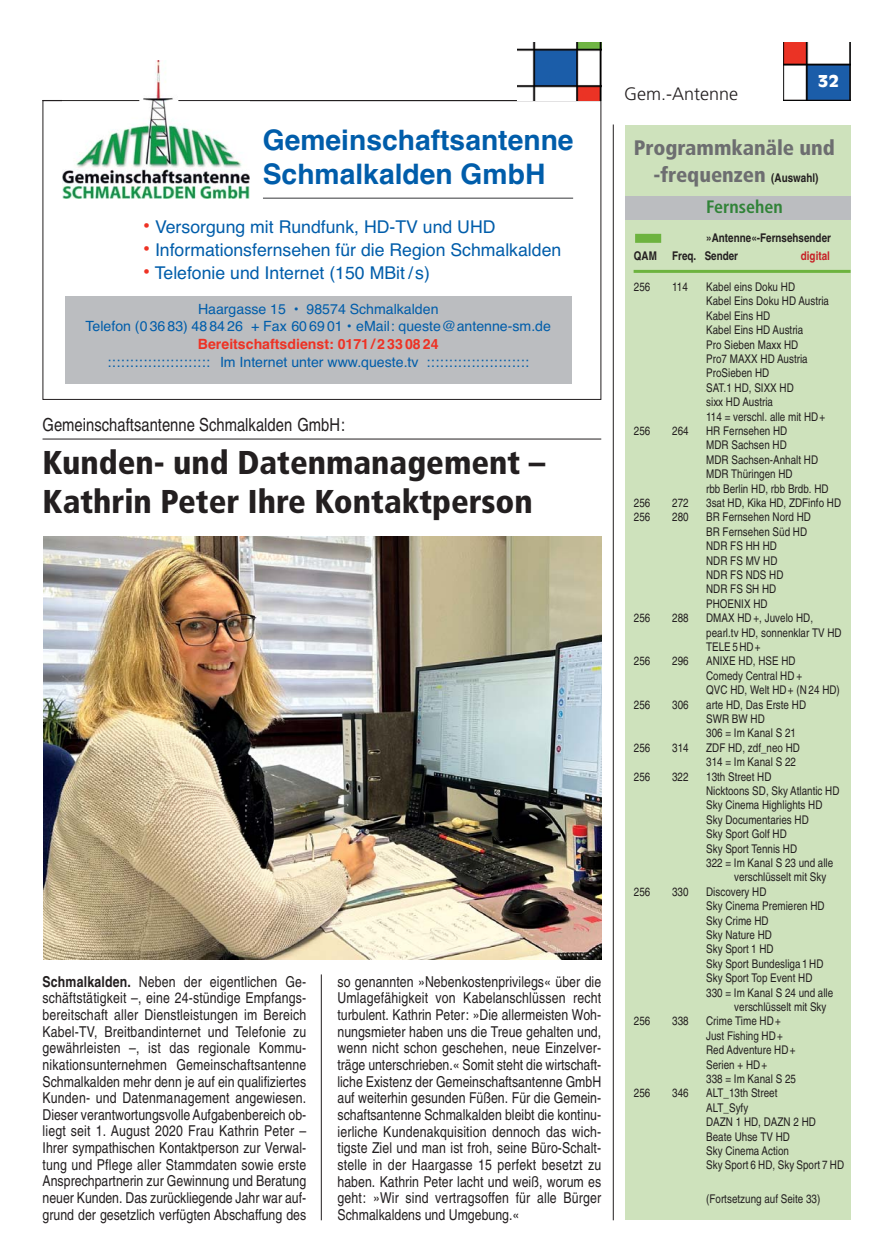
<style>
.page{position:relative;width:890px;height:1260px;background:#fff}
.page>*{position:absolute;margin:0;border:0;box-sizing:border-box;transform-origin:0 0}
.t1{font:900 condensed 33px/39px "Frutiger";color:#231f20}
.t2{font:700 28.2px/33.6px "Helvetica";color:#005daa}
.t3{font:900 condensed 21px/27px "Frutiger";color:#6d6e70;text-align:center}
.t4{font:18px "Helvetica";color:#231f20;scale:.82 1}
.t5{font:300 18px "Frutiger";letter-spacing:-.005em;color:#231f20}
.t6{font:700 condensed 18px "Frutiger";color:#318338}
.t7{font:700 18px "Antique Olive T";color:#fff}
.t8{font:17.7px "Helvetica";color:#005daa}
.t9{font:15px/16.6px "Helvetica";color:#231f20;text-align:justify;scale:.82 1}
.t10{font:14.1px/17.7px "Helvetica";color:#005daa;text-align:center}
.t11{font:700 14.1px "Helvetica";color:#ee3224}
.t12{font:12px/14.4px "Helvetica";color:#231f20;scale:.82 1}
.t13{font:700 12px "Helvetica";color:#231f20;scale:.82 1}
.t14{font:700 12px "Helvetica";color:#c72026;scale:.82 1}
.s1{font-size:21.15px;color:#ee3224}
.s2{font-weight:700}
.s3{font-family:"Helvetica";font-weight:700;font-stretch:normal;font-size:12px;color:#231f20}
.s4{font-family:"Arial Narrow"}
</style>
<div class="page">
<div style="left:65px;top:297px;width:506px;height:87px;background:#bbbdc0"></div>
<hr style="left:263px;top:198px;width:310px;height:1px;background:#58595b">
<hr style="left:43px;top:439px;width:558px;height:1px;background:#231f20">
<div style="left:625px;top:126px;width:225px;height:1094px;background:#cee2bc"></div>
<div style="left:625px;top:196px;width:225px;height:23px;background:#bbbdc0"></div>
<hr style="left:633px;top:270px;width:217px;height:3px;background:#6db33f">
<div style="left:635px;top:234px;width:26px;height:9px;background:#6db33f"></div>
<hr style="left:321px;top:974px;width:1px;height:246px;background:#231f20">
<img style="left:517px;top:43px;width:84px;height:58px">
<img style="left:783px;top:42px;width:67px;height:59px">
<img style="left:62px;top:60px;width:188px;height:139px">
<hr style="left:178px;top:100px;width:338px;height:1px;background:#231f20">
<hr style="left:43px;top:100px;width:96px;height:1px;background:#231f20">
<img style="left:43px;top:536px;width:558px;height:423px">
<hr style="left:613px;top:125px;width:1px;height:1095px;background:#231f20">
<h2 class="t2" style="left:263px;top:126px;width:312px">Gemeinschaftsantenne<br>Schmalkalden GmbH</h2>
<p class="t8" style="left:143px;top:221px;width:354px"><span class="s1">•</span> Versorgung mit Rundfunk, HD-TV und UHD</p>
<p class="t8" style="left:143px;top:244px;width:420px"><span class="s1">•</span> Informationsfernsehen für die Region Schmalkalden</p>
<p class="t8" style="left:143px;top:267px;width:289px"><span class="s1">•</span> Telefonie und Internet (150 MBit /s)</p>
<p class="t10" style="left:85px;top:301px;width:467px">Haargasse 15 • 98574 Schmalkalden<br>Telefon (0 36 83) 48 84 26 + Fax 60 69 01 • eMail: queste@antenne-sm.de</p>
<p class="t11" style="left:198px;top:339px;width:242px">Bereitschaftsdienst: 0171 / 2 33 08 24</p>
<p class="t10" style="left:107px;top:354px;width:423px">::::::::::::::::::::::: Im Internet unter www.queste.tv :::::::::::::::::::::::</p>
<p class="t4" style="left:43px;top:418px;width:370px">Gemeinschaftsantenne Schmalkalden GmbH:</p>
<h1 class="t1" style="left:43px;top:445px;width:504px">Kunden- und Datenmanagement –<br>Kathrin Peter Ihre Kontaktperson</h1>
<p class="t9" style="left:43px;top:974px;width:323px"><span class="s2">Schmalkalden.</span> Neben der eigentlichen Ge&shy;schäftstätigkeit –, eine 24-stündige Empfangs - bereitschaft aller Dienstleistungen im Bereich Kabel-TV, Breitband internet und Telefonie zu gewährleisten –, ist das regionale Kommu - ni kationsunternehmen Gemeinschaftsantenne Schmalkalden mehr denn je auf ein qualifiziertes Kunden- und Datenmanagement angewiesen.<br>Dieser verantwortungsvolle Aufgabenbereich ob&shy;liegt seit 1. August 2020 Frau Kathrin Peter – Ihrer sympathischen Kontaktperson zur Verwal&shy;tung und Pflege aller Stammdaten sowie erste Ansprechpartnerin zur Gewinnung und Beratung neuer Kunden. Das zurückliegende Jahr war auf&shy;grund der gesetzlich verfügten Abschaffung des</p>
<p class="t9" style="left:337px;top:975px;width:323px">so genannten »Nebenkostenprivilegs« über die Umlagefähigkeit von Kabelanschlüssen recht turbulent. Kathrin Peter: »Die allermeisten Woh&shy;nungsmieter haben uns die Treue gehalten und, wenn nicht schon geschehen, neue Einzelver&shy;träge unterschrieben.« Somit steht die wirtschaft&shy;liche Existenz der Gemeinschaftsantenne GmbH auf weiterhin gesunden Füßen. Für die Gemein&shy;schaftsantenne Schmalkalden bleibt die kontinu&shy;ierliche Kundenakquisition dennoch das wich&shy;tigste Ziel und man ist froh, seine Büro-Schalt&shy;stelle in der Haargasse 15 perfekt besetzt zu haben. Kathrin Peter lacht und weiß, worum es geht: »Wir sind vertragsoffen für alle Bürger Schmalkaldens und Umgebung.«</p>
<p class="t5" style="left:624px;top:87px;width:115px">Gem.-Antenne</p>
<p class="t7" style="left:817px;top:75px;width:23px">32</p>
<h3 class="t3" style="left:634px;top:136px;width:202px">Programmkanäle und -frequenzen <span class="s3">(Auswahl)</span></h3>
<p class="t6" style="left:706px;top:199px;width:78px">Fernsehen</p>
<p class="t13" style="left:706px;top:234px;width:153px">»Antenne«-Fernsehsender</p>
<p class="t13" style="left:634px;top:251px;width:30px">QAM</p>
<p class="t13" style="left:672px;top:251px;width:82px">Freq. Sender</p>
<p class="t14" style="left:800px;top:251px;width:37px">digital</p>
<p class="t12" style="left:634px;top:281px;width:22px">256</p>
<p class="t12" style="left:672px;top:281px;width:21px">114</p>
<p class="t12" style="left:706px;top:281px;width:151px">Kabel eins Doku HD<br>Kabel Eins Doku HD Austria<br>Kabel Eins HD<br>Kabel Eins HD Austria<br>Pro Sieben Maxx HD<br>Pro7 MAXX HD Austria<br>ProSieben HD<br>SAT.1 HD, SIXX HD<br>sixx HD Austria<br>114 = verschl. alle mit HD+</p>
<p class="t12" style="left:634px;top:425px;width:22px">256</p>
<p class="t12" style="left:672px;top:425px;width:22px">264</p>
<p class="t12" style="left:706px;top:425px;width:151px">HR Fernsehen HD<br>MDR Sachsen HD<br>MDR Sachsen-Anhalt HD<br>MDR Thüringen HD<br>rbb Berlin HD, rbb Brdb. HD</p>
<p class="t12" style="left:634px;top:497px;width:22px">256</p>
<p class="t12" style="left:672px;top:497px;width:22px">272</p>
<p class="t12" style="left:706px;top:497px;width:166px">3sat HD, Kika HD, ZDFinfo HD</p>
<p class="t12" style="left:634px;top:511px;width:22px">256</p>
<p class="t12" style="left:672px;top:511px;width:22px">280</p>
<p class="t12" style="left:706px;top:511px;width:129px">BR Fernsehen Nord HD<br>BR Fernsehen Süd HD<br>NDR FS HH HD<br>NDR FS MV HD<br>NDR FS NDS HD<br>NDR FS SH HD<br>PHOENIX HD</p>
<p class="t12" style="left:634px;top:612px;width:22px">256</p>
<p class="t12" style="left:672px;top:612px;width:22px">288</p>
<p class="t12" style="left:706px;top:612px;width:167px">DMAX HD +, Juvelo HD, pearl.tv HD, sonnenklar TV HD<br>TELE 5 HD+</p>
<p class="t12" style="left:634px;top:655px;width:22px">256</p>
<p class="t12" style="left:672px;top:655px;width:22px">296</p>
<p class="t12" style="left:706px;top:655px;width:164px">ANIXE HD, <span class="s4">HSE HD<br></span>Comedy Central HD +<br>QVC HD, Welt HD+ (N 24 HD)</p>
<p class="t12" style="left:634px;top:698px;width:22px">256</p>
<p class="t12" style="left:672px;top:698px;width:22px">306</p>
<p class="t12" style="left:706px;top:698px;width:123px">arte HD, Das Erste HD<br>SWR BW HD<br>306 = Im Kanal S 21</p>
<p class="t12" style="left:634px;top:742px;width:22px">256</p>
<p class="t12" style="left:672px;top:742px;width:22px">314</p>
<p class="t12" style="left:706px;top:742px;width:116px">ZDF HD, zdf_neo HD<br>314 = Im Kanal S 22</p>
<p class="t12" style="left:634px;top:770px;width:22px">256</p>
<p class="t12" style="left:672px;top:770px;width:22px">322</p>
<p class="t12" style="left:706px;top:770px;width:81px">13th Street HD</p>
<p class="t12" style="left:706px;top:785px;width:164px">Nicktoons SD, Sky Atlantic HD</p>
<p class="t12" style="left:706px;top:799px;width:143px">Sky Cinema Highlights HD</p>
<p class="t12" style="left:706px;top:814px;width:127px">Sky Documentaries HD</p>
<p class="t12" style="left:706px;top:828px;width:100px">Sky Sport Golf HD</p>
<p class="t12" style="left:706px;top:842px;width:112px">Sky Sport Tennis HD</p>
<p class="t12" style="left:706px;top:857px;width:156px">322 = Im Kanal S 23 und alle</p>
<p class="t12" style="left:734px;top:871px;width:114px">verschlüsselt mit Sky</p>
<p class="t12" style="left:634px;top:886px;width:22px">256</p>
<p class="t12" style="left:672px;top:886px;width:22px">330</p>
<p class="t12" style="left:706px;top:886px;width:75px">Discovery HD</p>
<p class="t12" style="left:706px;top:900px;width:146px">Sky Cinema Premieren HD</p>
<p class="t12" style="left:706px;top:914px;width:78px">Sky Crime HD</p>
<p class="t12" style="left:706px;top:929px;width:82px">Sky Nature HD</p>
<p class="t12" style="left:706px;top:943px;width:84px">Sky Sport 1 HD</p>
<p class="t12" style="left:706px;top:958px;width:144px">Sky Sport Bundesliga 1 HD</p>
<p class="t12" style="left:706px;top:972px;width:131px">Sky Sport Top Event HD</p>
<p class="t12" style="left:706px;top:986px;width:156px">330 = Im Kanal S 24 und alle</p>
<p class="t12" style="left:734px;top:1001px;width:114px">verschlüsselt mit Sky</p>
<p class="t12" style="left:634px;top:1015px;width:22px">256</p>
<p class="t12" style="left:672px;top:1015px;width:22px">338</p>
<p class="t12" style="left:706px;top:1015px;width:111px">Crime Time HD+<br>Just Fishing HD+<br>Red Adventure HD+<br>Serien + HD+<br>338 = Im Kanal S 25</p>
<p class="t12" style="left:634px;top:1087px;width:22px">256</p>
<p class="t12" style="left:672px;top:1087px;width:22px">346</p>
<p class="t12" style="left:706px;top:1087px;width:170px">ALT_13th Street<br>ALT_Syfy<br>DAZN 1 HD, DAZN 2 HD<br>Beate Uhse TV HD<br>Sky Cinema Action<br>Sky Sport 6 HD, Sky Sport 7 HD</p>
<p class="t12" style="left:706px;top:1193px;width:141px">(Fortsetzung auf Seite 33)</p>
</div>
